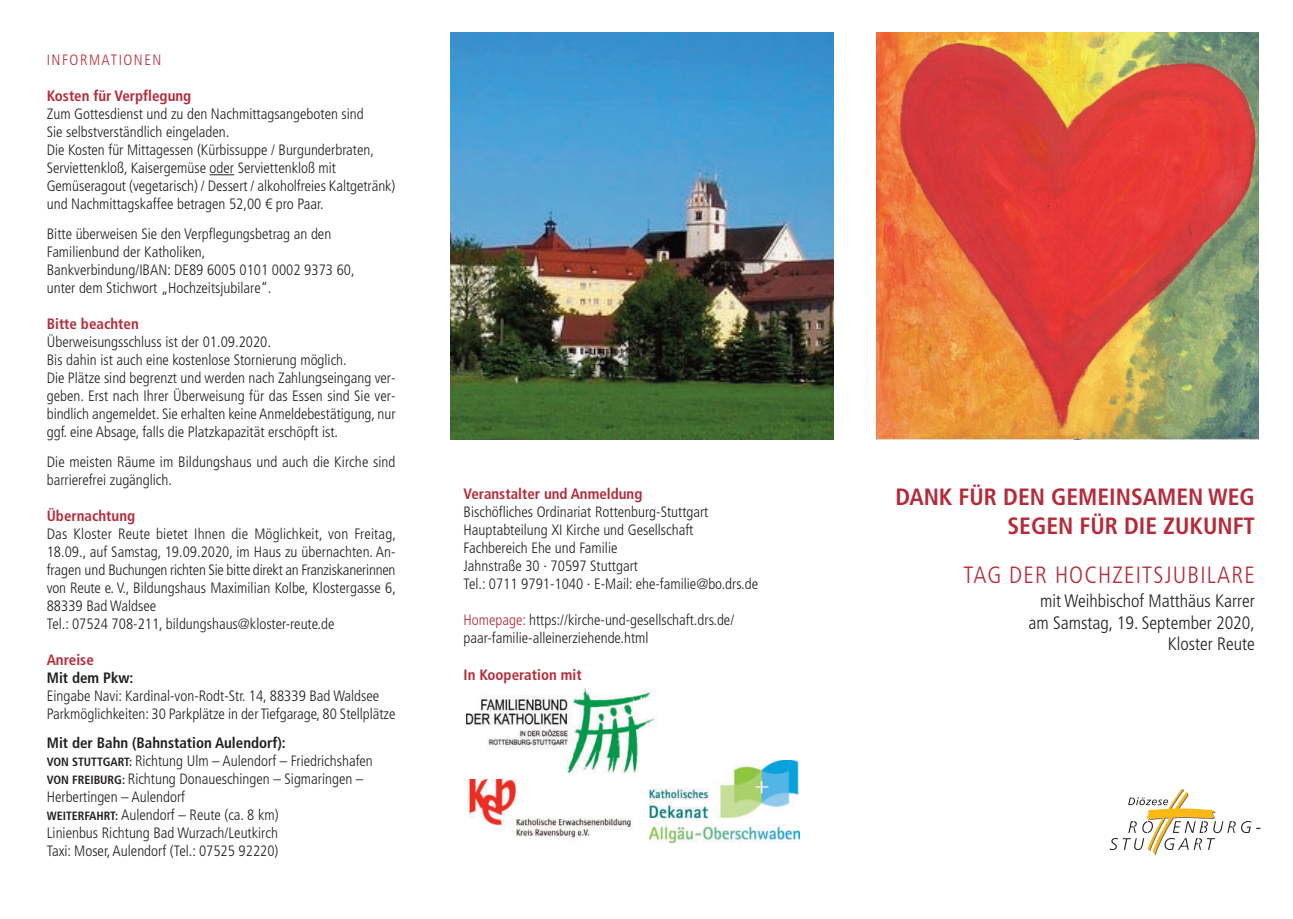
<style>
.page{position:relative;width:1293px;height:919px;background:#fff}
.page>*{position:absolute;margin:0;border:0;box-sizing:border-box;transform-origin:0 0}
.t1{font:700 condensed 23.55px/28.2px "Frutiger";color:#b52b3a;text-align:right}
.t2{font:300 condensed 23.55px "Frutiger";letter-spacing:.05em;color:#b52b3a}
.t3{font:300 condensed 18px/21.6px "Frutiger";color:#231f20;text-align:right}
.t4{font:300 condensed 15px/18px "Frutiger";color:#231f20}
.t5{font:700 condensed 15px "Frutiger";color:#b52b3a}
.t6{font:300 condensed 15px "Frutiger";letter-spacing:.1em;color:#b52b3a}
.t7{font:700 condensed 15px "Frutiger";color:#231f20}
.s1{font-family:"Frutiger LT Pro"}
.s2{font-weight:700}
.s3{font-weight:700;font-size:12px}
.s4{color:#b52b3a}
</style>
<div class="page">
<svg style="left:210px;top:174px;width:24px;height:1px"></svg>
<img style="left:876px;top:33px;width:383px;height:407px">
<img style="left:451px;top:33px;width:382px;height:407px">
<svg style="left:1241px;top:821px;width:19px;height:12px"></svg>
<svg style="left:1109px;top:788px;width:126px;height:67px"></svg>
<img style="left:469px;top:779px;width:163px;height:61px">
<img style="left:466px;top:688px;width:189px;height:86px">
<div style="left:647px;top:759px;width:157px;height:121px;background:#fff"></div>
<img style="left:649px;top:760px;width:150px;height:82px">
<p class="t6" style="left:47px;top:54px;width:116px">INFORMATIONEN</p>
<p class="t5" style="left:47px;top:90px;width:146px">Kosten für Verpflegung</p>
<p class="t4" style="left:47px;top:106px;width:350px">Zum Gottesdienst und zu den Nachmittagsangeboten sind<br>Sie selbstverständlich eingeladen.<br>Die Kosten für Mittagessen (Kürbissuppe / Burgunderbraten, Serviettenkloß, Kaisergemüse oder Serviettenkloß mit Gemüseragout (vegetarisch) / Dessert / alkoholfreies Kaltgetränk) und Nachmittagskaffee betragen 52,00 <span class="s1">€</span> pro Paar.</p>
<p class="t4" style="left:47px;top:226px;width:309px">Bitte überweisen Sie den Verpflegungsbetrag an den Familienbund der Katholiken,<br>Bankverbindung/IBAN: DE89 6005 0101 0002 9373 60, unter dem Stichwort „Hochzeitsjubilare“.</p>
<p class="t5" style="left:47px;top:318px;width:93px">Bitte beachten</p>
<p class="t4" style="left:47px;top:334px;width:350px">Überweisungsschluss ist der 01.09.2020.<br>Bis dahin ist auch eine kostenlose Stornierung möglich.<br>Die Plätze sind begrenzt und werden nach Zahlungseingang ver&shy;geben. Erst nach Ihrer Überweisung für das Essen sind Sie ver&shy;bindlich angemeldet. Sie erhalten keine Anmeldebestätigung, nur ggf. eine Absage, falls die Platzkapazität erschöpft ist.</p>
<p class="t4" style="left:47px;top:454px;width:350px">Die meisten Räume im Bildungshaus und auch die Kirche sind barrierefrei zugänglich.</p>
<p class="t5" style="left:47px;top:510px;width:90px">Übernachtung</p>
<p class="t4" style="left:47px;top:526px;width:351px">Das Kloster Reute bietet Ihnen die Möglichkeit, von Freitag, 18.09., auf Samstag, 19.09.2020, im Haus zu übernachten. An&shy;fragen und Buchungen richten Sie bitte direkt an Franziskanerinnen von Reute e. V., Bildungshaus Maximilian Kolbe, Klostergasse 6, 88339 Bad Waldsee<br>Tel.: 07524 708-211, bildungshaus@kloster-reute.de</p>
<p class="t5" style="left:47px;top:654px;width:49px">Anreise</p>
<p class="t7" style="left:47px;top:672px;width:88px">Mit dem Pkw:</p>
<p class="t4" style="left:47px;top:688px;width:350px">Eingabe Navi: Kardinal-von-Rodt-Str. 14, 88339 Bad Waldsee<br>Parkmöglichkeiten: 30 Parkplätze in der Tiefgarage, 80 Stellplätze</p>
<p class="t4" style="left:47px;top:735px;width:328px"><span class="s2">Mit der Bahn (Bahnstation Aulendorf):<br></span><span class="s3">VON STUTTGART:</span> Richtung Ulm – Aulendorf – Friedrichshafen <span class="s3">VON FREIBURG:</span> Richtung Donaueschingen – Sigmaringen – Herbertingen – Aulendorf<br><span class="s3">WEITERFAHRT:</span> Aulendorf – Reute (ca. 8 km)<br>Linienbus Richtung Bad Wurzach/Leutkirch<br>Taxi: Moser, Aulendorf (Tel.: 07525 92220)</p>
<p class="t5" style="left:463px;top:487px;width:180px">Veranstalter und Anmeldung</p>
<p class="t4" style="left:463px;top:504px;width:296px">Bischöfliches Ordinariat Rottenburg-Stuttgart Hauptabteilung XI Kirche und Gesellschaft Fachbereich Ehe und Familie<br>Jahnstraße 30 · 70597 Stuttgart<br>Tel.: 0711 9791-1040 · E-Mail: ehe-familie@bo.drs.de</p>
<p class="t4" style="left:463px;top:612px;width:272px"><span class="s4">Homepage:</span> https://kirche-und-gesellschaft.drs.de/ paar-familie-alleinerziehende.html</p>
<p class="t5" style="left:463px;top:668px;width:119px">In Kooperation mit</p>
<h1 class="t1" style="left:895px;top:485px;width:361px">DANK FÜR DEN GEMEINSAMEN WEG<br>SEGEN FÜR DIE ZUKUNFT</h1>
<h1 class="t2" style="left:963px;top:565px;width:293px">TAG DER HOCHZEITSJUBILARE</h1>
<p class="t3" style="left:1028px;top:591px;width:228px">mit Weihbischof Matthäus Karrer am Samstag, 19. September 2020,<br>Kloster Reute</p>
</div>
